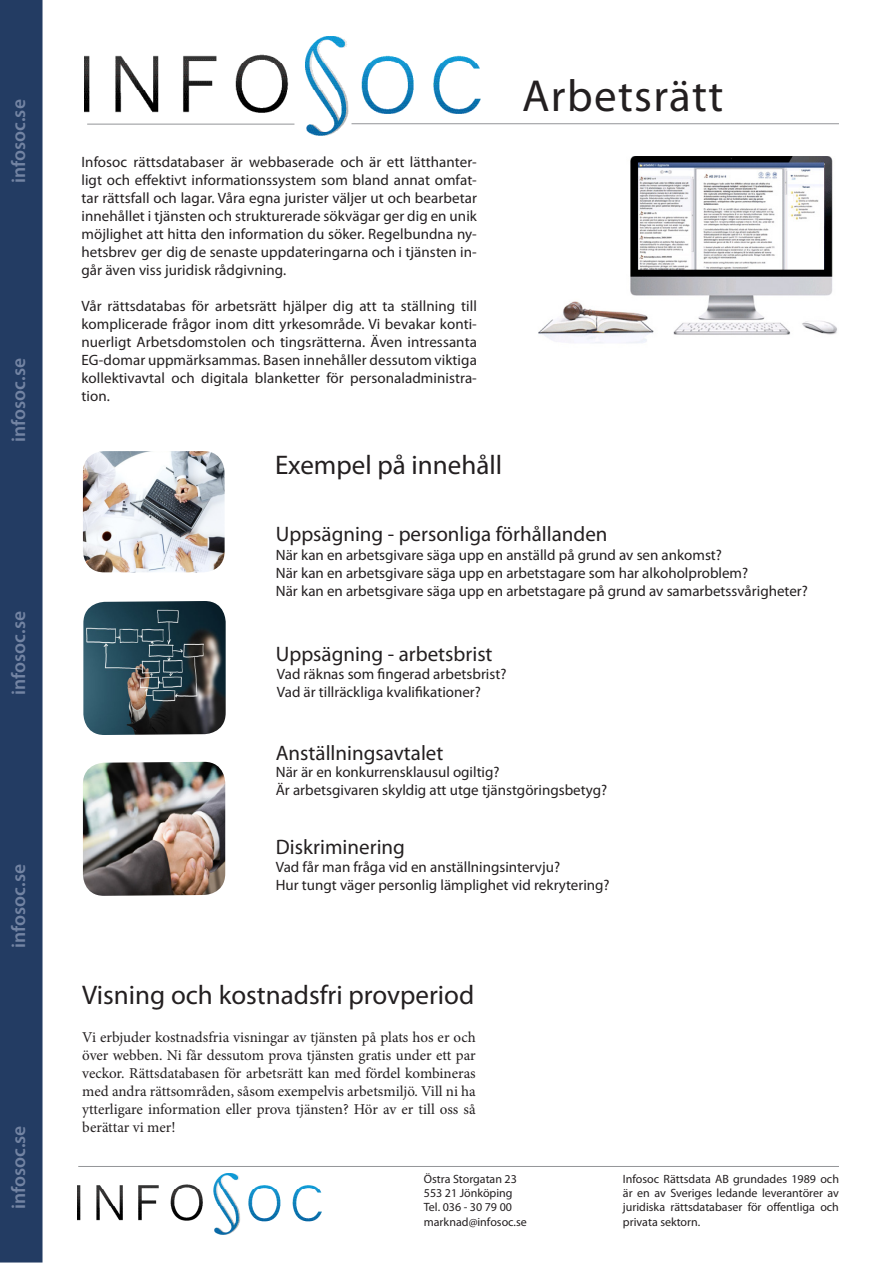
<style>
.page{position:relative;width:893px;height:1263px;background:#fff}
.page>*{position:absolute;margin:0;border:0;box-sizing:border-box;transform-origin:0 0}
.t1{font:45px "Myriad Pro";letter-spacing:.03em;color:#231f20}
.t2{font:27px "Myriad Pro";color:#231f20}
.t3{font:21px "Myriad Pro";color:#231f20}
.t4{font:600 19.5px "Myriad Pro";color:#7384a3}
.t5{font:15px/18px "Myriad Pro";color:#231f20;text-align:justify}
.t6{font:15px/18px "Minion Pro";color:#231f20;text-align:justify}
.t7{font:12px/14.4px "Myriad Pro";color:#231f20;text-align:justify}
</style>
<div class="page">
<img style="left:538px;top:157px;width:299px;height:186px">
<div style="left:1px;top:0;width:41px;height:1262px;background:#233c63"></div>
<div style="left:0;top:0;width:43px;height:1262px;border:2px solid #233c63"></div>
<hr style="left:78px;top:1166px;width:761px;height:1px;background:#939598">
<img style="left:77px;top:1173px;width:245px;height:61px">
<img style="left:83px;top:601px;width:143px;height:134px">
<img style="left:83px;top:451px;width:142px;height:121px">
<img style="left:83px;top:762px;width:142px;height:134px">
<img style="left:85px;top:37px;width:395px;height:99px">
<hr style="left:87px;top:124px;width:207px;height:1px;background:#939598">
<hr style="left:351px;top:123px;width:488px;height:1px;background:#939598">
<p class="t4" style="left:6px;top:183px;width:85px;rotate:-90deg">infosoc.se</p>
<p class="t4" style="left:6px;top:442px;width:85px;rotate:-90deg">infosoc.se</p>
<p class="t4" style="left:6px;top:695px;width:85px;rotate:-90deg">infosoc.se</p>
<p class="t4" style="left:6px;top:948px;width:85px;rotate:-90deg">infosoc.se</p>
<p class="t4" style="left:6px;top:1209px;width:85px;rotate:-90deg">infosoc.se</p>
<p class="t5" style="left:81px;top:153px;width:397px">Infosoc rättsdatabaser är webbaserade och är ett lätthanter&shy;ligt och effektivt informationssystem som bland annat omfat&shy;tar rättsfall och lagar. Våra egna jurister väljer ut och bearbetar innehållet i tjänsten och strukturerade sökvägar ger dig en unik möjlighet att hitta den information du söker. Regelbundna ny&shy;hetsbrev ger dig de senaste uppdateringarna och i tjänsten in&shy;går även viss juridisk rådgivning.</p>
<p class="t5" style="left:81px;top:297px;width:397px">Vår rättsdatabas för arbetsrätt hjälper dig att ta ställning till komplicerade frågor inom ditt yrkesområde. Vi bevakar konti&shy;nuerligt Arbetsdomstolen och tingsrätterna. Även intressanta EG-domar uppmärksammas. Basen innehåller dessutom viktiga kollektivavtal och digitala blanketter för personaladministra&shy;tion.</p>
<p class="t2" style="left:275px;top:448px;width:229px">Exempel på innehåll</p>
<p class="t1" style="left:522px;top:68px;width:203px">Arbetsrätt</p>
<p class="t3" style="left:276px;top:521px;width:333px">Uppsägning - personliga förhållanden</p>
<p class="t5" style="left:276px;top:546px;width:448px">När kan en arbetsgivare säga upp en anställd på grund av sen ankomst?</p>
<p class="t5" style="left:276px;top:564px;width:474px">När kan en arbetsgivare säga upp en arbetstagare som har alkoholproblem?</p>
<p class="t5" style="left:276px;top:582px;width:534px">När kan en arbetsgivare säga upp en arbetstagare på grund av samarbetssvårigheter?</p>
<p class="t3" style="left:276px;top:640px;width:218px">Uppsägning - arbetsbrist</p>
<p class="t5" style="left:277px;top:665px;width:231px">Vad räknas som fingerad arbetsbrist?</p>
<p class="t5" style="left:277px;top:683px;width:206px">Vad är tillräckliga kvalifikationer?</p>
<p class="t3" style="left:276px;top:740px;width:169px">Anställningsavtalet</p>
<p class="t5" style="left:276px;top:762px;width:225px">När är en konkurrensklausul ogiltig?</p>
<p class="t5" style="left:276px;top:780px;width:333px">Är arbetsgivaren skyldig att utge tjänstgöringsbetyg?</p>
<p class="t3" style="left:276px;top:833px;width:131px">Diskriminering</p>
<p class="t5" style="left:276px;top:858px;width:286px">Vad får man fråga vid en anställningsintervju?</p>
<p class="t5" style="left:276px;top:876px;width:335px">Hur tungt väger personlig lämplighet vid rekrytering?</p>
<p class="t2" style="left:82px;top:979px;width:394px">Visning och kostnadsfri provperiod</p>
<p class="t6" style="left:82px;top:1028px;width:395px">Vi erbjuder kostnadsfria visningar av tjänsten på plats hos er och över webben. Ni får dessutom prova tjänsten gratis under ett par veckor. Rättsdatabasen för arbetsrätt kan med fördel kombineras med andra rättsområden, såsom exempelvis arbetsmiljö. Vill ni ha ytterligare information eller prova tjänsten? Hör av er till oss så berättar vi mer!</p>
<p class="t7" style="left:424px;top:1171px;width:95px">Östra Storgatan 23</p>
<p class="t7" style="left:424px;top:1185px;width:90px">553 21 Jönköping</p>
<p class="t7" style="left:424px;top:1200px;width:90px">Tel. 036 - 30 79 00</p>
<p class="t7" style="left:424px;top:1214px;width:104px">marknad@infosoc.se</p>
<p class="t7" style="left:623px;top:1171px;width:218px">Infosoc Rättsdata AB grundades 1989 och är en av Sveriges ledande leverantörer av juridiska rättsdatabaser för offentliga och privata sektorn.</p>
</div>
